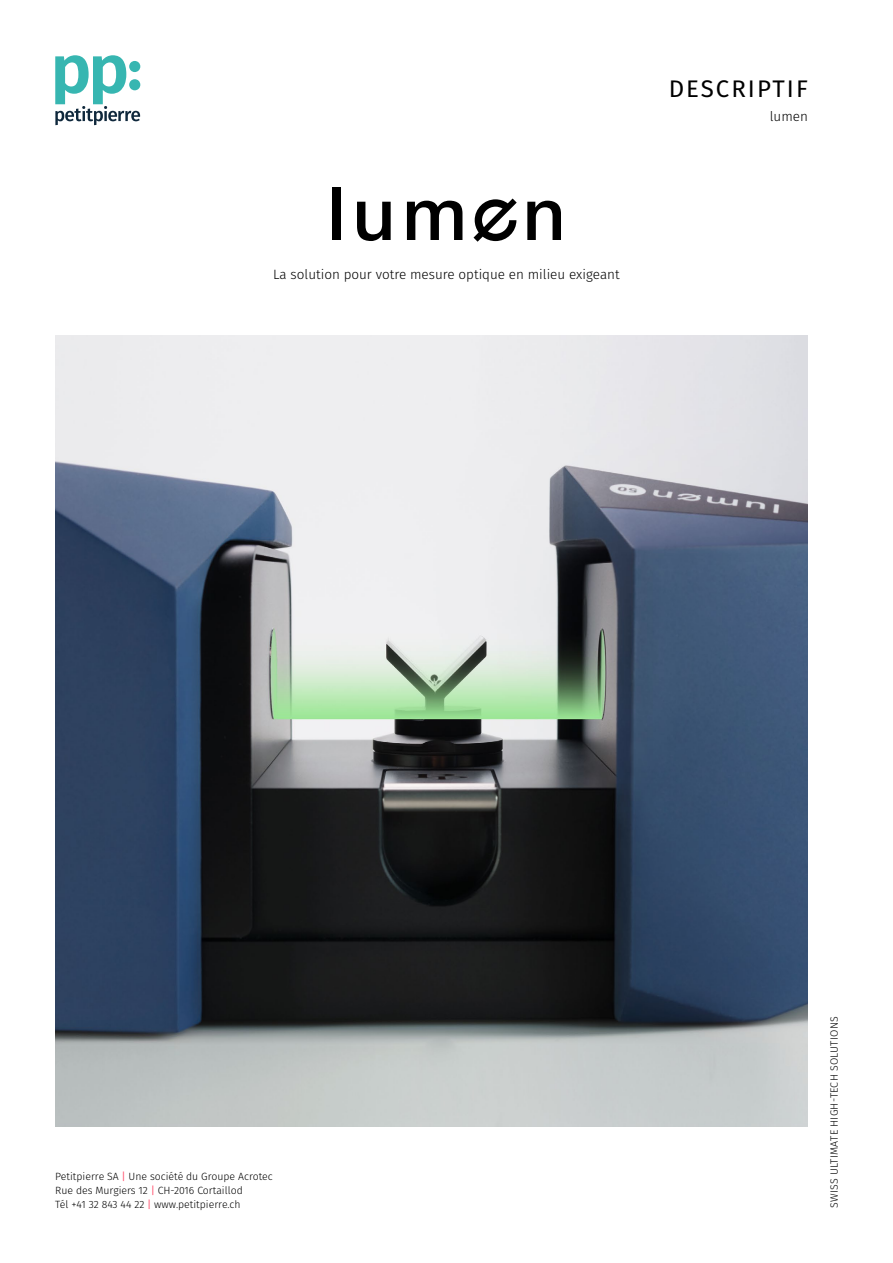
<style>
.page{position:relative;width:893px;height:1263px;background:#fff}
.page>*{position:absolute;margin:0;border:0;box-sizing:border-box;transform-origin:0 0}
.t1{font:24px "Fira Sans";letter-spacing:.085em;color:#000}
.t2{font:300 13.5px "Fira Sans";color:#000}
.t3{font:300 10.65px "Fira Sans";letter-spacing:.02em;color:#000}
.t4{font:300 10.5px/13.6px "Fira Sans";color:#000}
.s1{font-weight:400;color:#ff5772}
</style>
<div class="page">
<svg style="left:55px;top:55px;width:85px;height:70px"></svg>
<img style="left:55px;top:336px;width:753px;height:791px">
<div style="left:332px;top:187px;width:8px;height:53px;background:#000"></div>
<svg style="left:357px;top:202px;width:34px;height:39px"></svg>
<svg style="left:407px;top:201px;width:55px;height:39px"></svg>
<svg style="left:527px;top:201px;width:34px;height:39px"></svg>
<svg style="left:473px;top:198px;width:44px;height:44px"></svg>
<h1 class="t1" style="left:669px;top:70px;width:141px">DESCRIPTIF</h1>
<p class="t2" style="left:770px;top:107px;width:40px">lumen</p>
<p class="t2" style="left:273px;top:265px;width:348px">La solution pour votre mesure optique en milieu exigeant</p>
<p class="t4" style="left:55px;top:1170px;width:219px">Petitpierre SA <span class="s1">|</span> Une société du Groupe Acrotec<br>Rue des Murgiers 12 <span class="s1">|</span> CH-2016 Cortaillod<br>Tél +41 32 843 44 22 <span class="s1">|</span> www.petitpierre.ch</p>
<p class="t3" style="left:826px;top:1208px;width:193px;rotate:-90deg">SWISS ULTIMATE HIGH-TECH SOLUTIONS</p>
</div>
